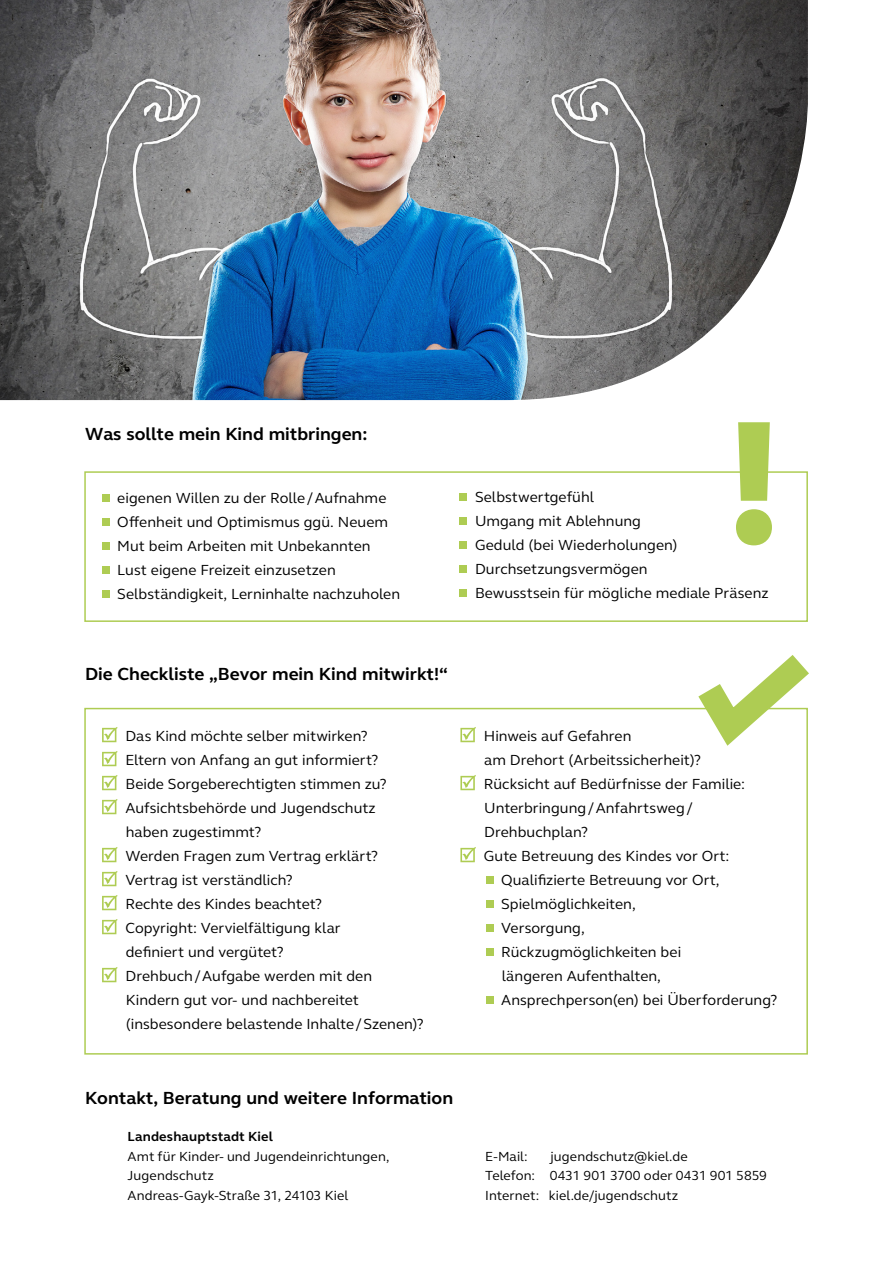
<style>
.page{position:relative;width:893px;height:1263px;background:#fff}
.page>*{position:absolute;margin:0;border:0;box-sizing:border-box;transform-origin:0 0}
.t1{font:800 180px "FS Elliot Pro";color:#aecc53}
.fliess{font:700 18px "FS Elliot Pro";color:#000}
.fliess-2{font:15px/24px "FS Elliot Pro";letter-spacing:.005em;color:#000}
.t2{font:13.5px "FS Elliot Pro";letter-spacing:.005em;color:#000}
.t3{font:700 13.5px "FS Elliot Pro";letter-spacing:.01em;color:#000}
</style>
<div class="page">
<div style="left:84px;top:471px;width:724px;height:151px;border:2px solid #aecc53"></div>
<div style="left:84px;top:708px;width:724px;height:346px;border:2px solid #aecc53"></div>
<div style="left:102px;top:494px;width:7px;height:7px;background:#aecc53"></div>
<div style="left:102px;top:518px;width:7px;height:7px;background:#aecc53"></div>
<div style="left:102px;top:542px;width:7px;height:7px;background:#aecc53"></div>
<div style="left:102px;top:566px;width:7px;height:7px;background:#aecc53"></div>
<div style="left:102px;top:590px;width:7px;height:7px;background:#aecc53"></div>
<div style="left:460px;top:493px;width:7px;height:8px;background:#aecc53"></div>
<div style="left:460px;top:517px;width:7px;height:8px;background:#aecc53"></div>
<div style="left:460px;top:541px;width:7px;height:8px;background:#aecc53"></div>
<div style="left:460px;top:565px;width:7px;height:8px;background:#aecc53"></div>
<div style="left:460px;top:589px;width:7px;height:8px;background:#aecc53"></div>
<svg style="left:102px;top:727px;width:16px;height:15px"></svg>
<svg style="left:102px;top:751px;width:16px;height:15px"></svg>
<svg style="left:102px;top:775px;width:16px;height:15px"></svg>
<svg style="left:102px;top:799px;width:16px;height:15px"></svg>
<svg style="left:102px;top:847px;width:16px;height:15px"></svg>
<svg style="left:102px;top:871px;width:16px;height:15px"></svg>
<svg style="left:102px;top:895px;width:16px;height:15px"></svg>
<svg style="left:102px;top:919px;width:16px;height:15px"></svg>
<svg style="left:102px;top:967px;width:16px;height:15px"></svg>
<svg style="left:460px;top:727px;width:16px;height:15px"></svg>
<svg style="left:460px;top:775px;width:16px;height:15px"></svg>
<svg style="left:460px;top:847px;width:16px;height:15px"></svg>
<div style="left:486px;top:876px;width:7px;height:7px;background:#aecc53"></div>
<div style="left:486px;top:900px;width:7px;height:7px;background:#aecc53"></div>
<div style="left:486px;top:924px;width:7px;height:7px;background:#aecc53"></div>
<div style="left:486px;top:948px;width:7px;height:7px;background:#aecc53"></div>
<div style="left:486px;top:996px;width:7px;height:7px;background:#aecc53"></div>
<svg style="left:689px;top:655px;width:120px;height:101px"></svg>
<img style="left:0;top:0;width:808px;height:400px">
<p class="fliess" style="left:85px;top:422px;width:284px">Was sollte mein Kind mitbringen:</p>
<p class="fliess-2" style="left:117px;top:485px;width:271px">eigenen Willen zu der Rolle/Aufnahme</p>
<p class="fliess-2" style="left:117px;top:509px;width:272px">Offenheit und Optimismus ggü. Neuem</p>
<p class="fliess-2" style="left:117px;top:533px;width:255px">Mut beim Arbeiten mit Unbekannten</p>
<p class="fliess-2" style="left:117px;top:557px;width:220px">Lust eigene Freizeit einzusetzen</p>
<p class="fliess-2" style="left:117px;top:581px;width:284px">Selbständigkeit, Lerninhalte nachzuholen</p>
<h1 class="t1" style="left:727px;top:362px;width:55px">!</h1>
<p class="fliess-2" style="left:475px;top:485px;width:121px">Selbstwertgefühl</p>
<p class="fliess-2" style="left:475px;top:509px;width:168px">Umgang mit Ablehnung</p>
<p class="fliess-2" style="left:475px;top:533px;width:204px">Geduld (bei Wiederholungen)</p>
<p class="fliess-2" style="left:475px;top:557px;width:174px">Durchsetzungsvermögen</p>
<p class="fliess-2" style="left:475px;top:581px;width:295px">Bewusstsein für mögliche mediale Präsenz</p>
<p class="fliess" style="left:85px;top:662px;width:364px">Die Checkliste „Bevor mein Kind mitwirkt!“</p>
<p class="fliess-2" style="left:125px;top:723px;width:244px">Das Kind möchte selber mitwirken?</p>
<p class="fliess-2" style="left:125px;top:747px;width:255px">Eltern von Anfang an gut informiert?</p>
<p class="fliess-2" style="left:125px;top:771px;width:263px">Beide Sorgeberechtigten stimmen zu?</p>
<p class="fliess-2" style="left:125px;top:795px;width:252px">Aufsichtsbehörde und Jugendschutz haben zugestimmt?</p>
<p class="fliess-2" style="left:125px;top:843px;width:254px">Werden Fragen zum Vertrag erklärt?</p>
<p class="fliess-2" style="left:125px;top:867px;width:169px">Vertrag ist verständlich?</p>
<p class="fliess-2" style="left:125px;top:891px;width:198px">Rechte des Kindes beachtet?</p>
<p class="fliess-2" style="left:125px;top:915px;width:217px">Copyright: Vervielfältigung klar definiert und vergütet?</p>
<p class="fliess-2" style="left:125px;top:963px;width:300px">Drehbuch/Aufgabe werden mit den<br>Kindern gut vor- und nachbereitet (insbesondere belastende Inhalte/Szenen)?</p>
<p class="fliess" style="left:85px;top:1086px;width:370px">Kontakt, Beratung und weitere Information</p>
<p class="t3" style="left:128px;top:1128px;width:147px">Landeshauptstadt Kiel</p>
<p class="t2" style="left:128px;top:1147px;width:263px">Amt für Kinder- und Jugendeinrichtungen,</p>
<p class="t2" style="left:128px;top:1167px;width:88px">Jugendschutz</p>
<p class="t2" style="left:128px;top:1186px;width:222px">Andreas-Gayk-Straße 31, 24103 Kiel</p>
<p class="fliess-2" style="left:484px;top:723px;width:219px">Hinweis auf Gefahren<br>am Drehort (Arbeitssicherheit)?</p>
<p class="fliess-2" style="left:484px;top:771px;width:263px">Rücksicht auf Bedürfnisse der Familie:</p>
<p class="fliess-2" style="left:484px;top:795px;width:210px">Unterbringung/Anfahrtsweg/<br>Drehbuchplan?</p>
<p class="fliess-2" style="left:484px;top:843px;width:247px">Gute Betreuung des Kindes vor Ort:</p>
<p class="fliess-2" style="left:501px;top:867px;width:220px">Qualifizierte Betreuung vor Ort,</p>
<p class="fliess-2" style="left:501px;top:891px;width:136px">Spielmöglichkeiten,</p>
<p class="fliess-2" style="left:501px;top:915px;width:85px">Versorgung,</p>
<p class="fliess-2" style="left:501px;top:939px;width:181px">Rückzugmöglichkeiten bei längeren Aufenthalten,</p>
<p class="fliess-2" style="left:501px;top:987px;width:278px">Ansprechperson(en) bei Überforderung?</p>
<p class="t2" style="left:485px;top:1147px;width:44px">E-Mail:</p>
<p class="t2" style="left:551px;top:1147px;width:139px">jugendschutz@kiel.de</p>
<p class="t2" style="left:485px;top:1167px;width:283px">Telefon: 0431 901 3700 oder 0431 901 5859</p>
<p class="t2" style="left:485px;top:1186px;width:194px">Internet: kiel.de/jugendschutz</p>
</div>
